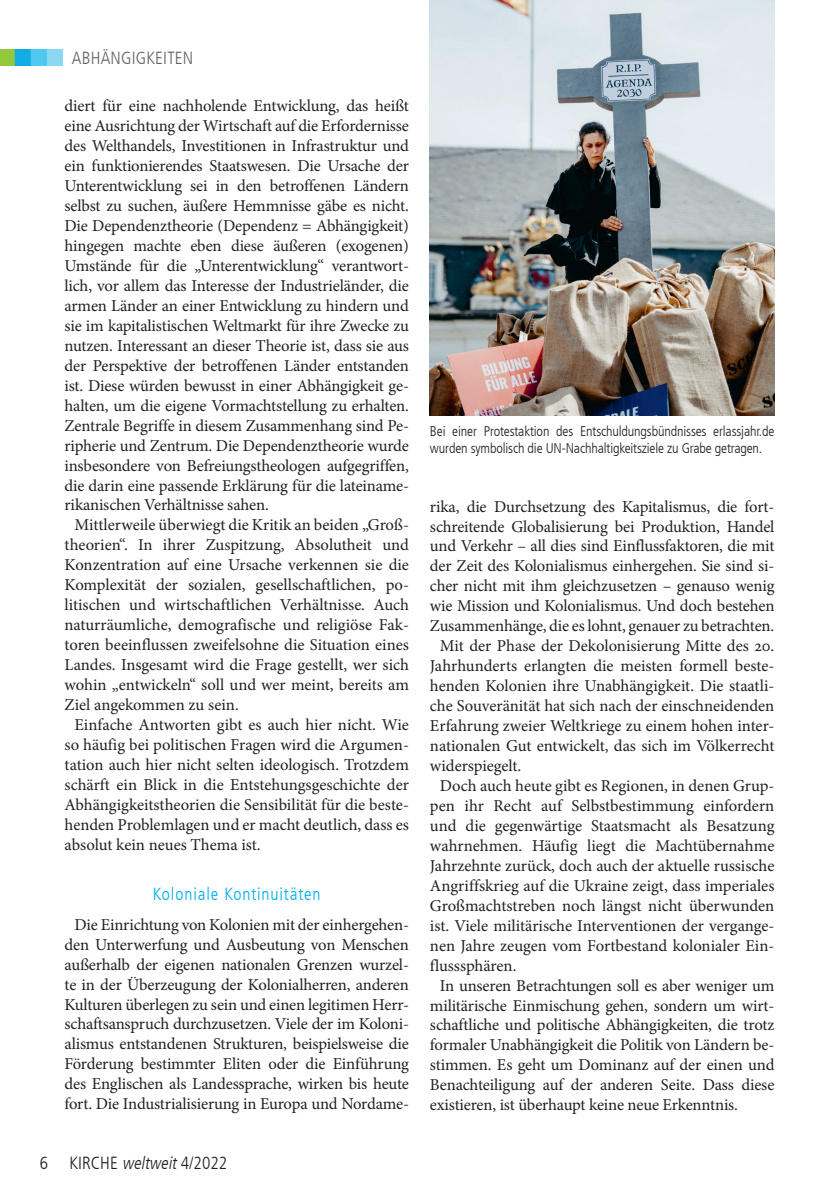
<style>
.page{position:relative;width:834px;height:1191px;background:#fff}
.page>*{position:absolute;margin:0;border:0;box-sizing:border-box;transform-origin:0 0}
.t1{font:300 condensed 17.5px "Frutiger LT";letter-spacing:.05em;color:#00aeef}
.t2{font:300 condensed 17.5px "Frutiger LT";color:#231f20}
.t3{font:300 condensed 17.5px "Frutiger LT";letter-spacing:.01em;color:#636366}
.t4{font:16.62px/19.9px "Minion Pro";letter-spacing:-.01em;color:#231f20;text-align:center}
.t5{font:300 condensed 14px/16.8px "Frutiger LT";letter-spacing:-.01em;color:#231f20}
.s1{font-style:italic}
</style>
<div class="page">
<img style="left:0;top:50px;width:62px;height:15px">
<img style="left:430px;top:0;width:344px;height:415px">
<p class="t3" style="left:72px;top:48px;width:123px">ABHÄNGIGKEITEN</p>
<p class="t4" style="left:64px;top:96px;width:346px">diert für eine nachholende Entwicklung, das heißt</p>
<p class="t4" style="left:64px;top:116px;width:346px">eine Ausrichtung der Wirtschaft auf die Erfordernisse</p>
<p class="t4" style="left:64px;top:136px;width:346px">des Welthandels, Investitionen in Infrastruktur und</p>
<p class="t4" style="left:64px;top:156px;width:346px">ein funktionierendes Staatswesen. Die Ursache der</p>
<p class="t4" style="left:64px;top:176px;width:346px">Unterentwicklung sei in den betroffenen Ländern</p>
<p class="t4" style="left:64px;top:196px;width:346px">selbst zu suchen, äußere Hemmnisse gäbe es nicht.</p>
<p class="t4" style="left:64px;top:216px;width:346px">Die Dependenztheorie (Dependenz = Abhängigkeit)</p>
<p class="t4" style="left:64px;top:236px;width:346px">hingegen machte eben diese äußeren (exogenen)</p>
<p class="t4" style="left:64px;top:256px;width:346px">Umstände für die „Unterentwicklung“ verantwort-</p>
<p class="t4" style="left:64px;top:276px;width:346px">lich, vor allem das Interesse der Industrieländer, die</p>
<p class="t4" style="left:64px;top:296px;width:346px">armen Länder an einer Entwicklung zu hindern und</p>
<p class="t4" style="left:64px;top:316px;width:346px">sie im kapitalistischen Weltmarkt für ihre Zwecke zu</p>
<p class="t4" style="left:64px;top:335px;width:346px">nutzen. Interessant an dieser Theorie ist, dass sie aus</p>
<p class="t4" style="left:64px;top:355px;width:346px">der Perspektive der betroffenen Länder entstanden</p>
<p class="t4" style="left:64px;top:375px;width:346px">ist. Diese würden bewusst in einer Abhängigkeit ge-</p>
<p class="t4" style="left:64px;top:395px;width:346px">halten, um die eigene Vormachtstellung zu erhalten.</p>
<p class="t4" style="left:64px;top:415px;width:346px">Zentrale Begriffe in diesem Zusammenhang sind Pe-</p>
<p class="t4" style="left:64px;top:435px;width:346px">ripherie und Zentrum. Die Dependenztheorie wurde</p>
<p class="t4" style="left:64px;top:455px;width:346px">insbesondere von Befreiungstheologen aufgegriffen,</p>
<p class="t4" style="left:64px;top:475px;width:346px">die darin eine passende Erklärung für die lateiname-</p>
<p class="t4" style="left:64px;top:495px;width:206px">rikanischen Verhältnisse sahen.</p>
<p class="t4" style="left:74px;top:515px;width:336px">Mittlerweile überwiegt die Kritik an beiden „Groß-</p>
<p class="t4" style="left:64px;top:535px;width:346px">theorien“. In ihrer Zuspitzung, Absolutheit und</p>
<p class="t4" style="left:64px;top:555px;width:346px">Konzentration auf eine Ursache verkennen sie die</p>
<p class="t4" style="left:64px;top:575px;width:346px">Komplexität der sozialen, gesellschaftlichen, po-</p>
<p class="t4" style="left:64px;top:595px;width:346px">litischen und wirtschaftlichen Verhältnisse. Auch</p>
<p class="t4" style="left:64px;top:615px;width:346px">naturräumliche, demografische und religiöse Fak-</p>
<p class="t4" style="left:64px;top:635px;width:346px">toren beeinflussen zweifelsohne die Situation eines</p>
<p class="t4" style="left:64px;top:655px;width:346px">Landes. Insgesamt wird die Frage gestellt, wer sich</p>
<p class="t4" style="left:64px;top:675px;width:346px">wohin „entwickeln“ soll und wer meint, bereits am</p>
<p class="t4" style="left:64px;top:695px;width:176px">Ziel angekommen zu sein.</p>
<p class="t4" style="left:74px;top:715px;width:336px">Einfache Antworten gibt es auch hier nicht. Wie</p>
<p class="t4" style="left:64px;top:734px;width:346px">so häufig bei politischen Fragen wird die Argumen-</p>
<p class="t4" style="left:64px;top:754px;width:346px">tation auch hier nicht selten ideologisch. Trotzdem</p>
<p class="t4" style="left:64px;top:774px;width:346px">schärft ein Blick in die Entstehungsgeschichte der</p>
<p class="t4" style="left:64px;top:794px;width:346px">Abhängigkeitstheorien die Sensibilität für die beste-</p>
<p class="t4" style="left:64px;top:814px;width:346px">henden Problemlagen und er macht deutlich, dass es</p>
<p class="t4" style="left:64px;top:834px;width:198px">absolut kein neues Thema ist.</p>
<p class="t1" style="left:153px;top:883px;width:169px">Koloniale Kontinuitäten</p>
<p class="t4" style="left:64px;top:914px;width:346px">Die Einrichtung von Kolonien mit der einhergehen&shy;den Unterwerfung und Ausbeutung von Menschen außerhalb der eigenen nationalen Grenzen wurzel&shy;te in der Überzeugung der Kolonialherren, anderen Kulturen überlegen zu sein und einen legitimen Herr&shy;schaftsanspruch durchzusetzen. Viele der im Koloni&shy;alismus entstandenen Strukturen, beispielsweise die Förderung bestimmter Eliten oder die Einführung des Englischen als Landessprache, wirken bis heute fort. Die Industrialisierung in Europa und Nordame-</p>
<p class="t2" style="left:40px;top:1153px;width:189px">6 KIRCHE <span class="s1">weltweit</span>4/2022</p>
<p class="t5" style="left:430px;top:423px;width:346px">Bei einer Protestaktion des Entschuldungsbündnisses erlassjahr.de wurden symbolisch die UN-Nachhaltigkeitsziele zu Grabe getragen.</p>
<p class="t4" style="left:430px;top:496px;width:346px">rika, die Durchsetzung des Kapitalismus, die fort-</p>
<p class="t4" style="left:430px;top:516px;width:346px">schreitende Globalisierung bei Produktion, Handel</p>
<p class="t4" style="left:430px;top:536px;width:346px">und Verkehr – all dies sind Einflussfaktoren, die mit</p>
<p class="t4" style="left:430px;top:556px;width:346px">der Zeit des Kolonialismus einhergehen. Sie sind si-</p>
<p class="t4" style="left:430px;top:576px;width:346px">cher nicht mit ihm gleichzusetzen – genauso wenig</p>
<p class="t4" style="left:430px;top:596px;width:346px">wie Mission und Kolonialismus. Und doch bestehen</p>
<p class="t4" style="left:430px;top:616px;width:346px">Zusammenhänge, die es lohnt, genauer zu betrachten.</p>
<p class="t4" style="left:440px;top:636px;width:336px">Mit der Phase der Dekolonisierung Mitte des 20.</p>
<p class="t4" style="left:430px;top:656px;width:346px">Jahrhunderts erlangten die meisten formell beste-</p>
<p class="t4" style="left:430px;top:676px;width:346px">henden Kolonien ihre Unabhängigkeit. Die staatli-</p>
<p class="t4" style="left:430px;top:696px;width:346px">che Souveränität hat sich nach der einschneidenden</p>
<p class="t4" style="left:430px;top:716px;width:346px">Erfahrung zweier Weltkriege zu einem hohen inter-</p>
<p class="t4" style="left:430px;top:736px;width:346px">nationalen Gut entwickelt, das sich im Völkerrecht</p>
<p class="t4" style="left:430px;top:756px;width:93px">widerspiegelt.</p>
<p class="t4" style="left:440px;top:775px;width:336px">Doch auch heute gibt es Regionen, in denen Grup-</p>
<p class="t4" style="left:430px;top:795px;width:346px">pen ihr Recht auf Selbstbestimmung einfordern</p>
<p class="t4" style="left:430px;top:815px;width:346px">und die gegenwärtige Staatsmacht als Besatzung</p>
<p class="t4" style="left:430px;top:835px;width:346px">wahrnehmen. Häufig liegt die Machtübernahme</p>
<p class="t4" style="left:430px;top:855px;width:346px">Jahrzehnte zurück, doch auch der aktuelle russische</p>
<p class="t4" style="left:430px;top:875px;width:346px">Angriffskrieg auf die Ukraine zeigt, dass imperiales</p>
<p class="t4" style="left:430px;top:895px;width:346px">Großmachtstreben noch längst nicht überwunden</p>
<p class="t4" style="left:430px;top:915px;width:346px">ist. Viele militärische Interventionen der vergange-</p>
<p class="t4" style="left:430px;top:935px;width:346px">nen Jahre zeugen vom Fortbestand kolonialer Ein-</p>
<p class="t4" style="left:430px;top:955px;width:88px">flusssphären.</p>
<p class="t4" style="left:440px;top:975px;width:336px">In unseren Betrachtungen soll es aber weniger um</p>
<p class="t4" style="left:430px;top:995px;width:346px">militärische Einmischung gehen, sondern um wirt-</p>
<p class="t4" style="left:430px;top:1015px;width:346px">schaftliche und politische Abhängigkeiten, die trotz</p>
<p class="t4" style="left:430px;top:1035px;width:346px">formaler Unabhängigkeit die Politik von Ländern be-</p>
<p class="t4" style="left:430px;top:1055px;width:346px">stimmen. Es geht um Dominanz auf der einen und</p>
<p class="t4" style="left:430px;top:1075px;width:346px">Benachteiligung auf der anderen Seite. Dass diese</p>
<p class="t4" style="left:430px;top:1095px;width:309px">existieren, ist überhaupt keine neue Erkenntnis.</p>
</div>
